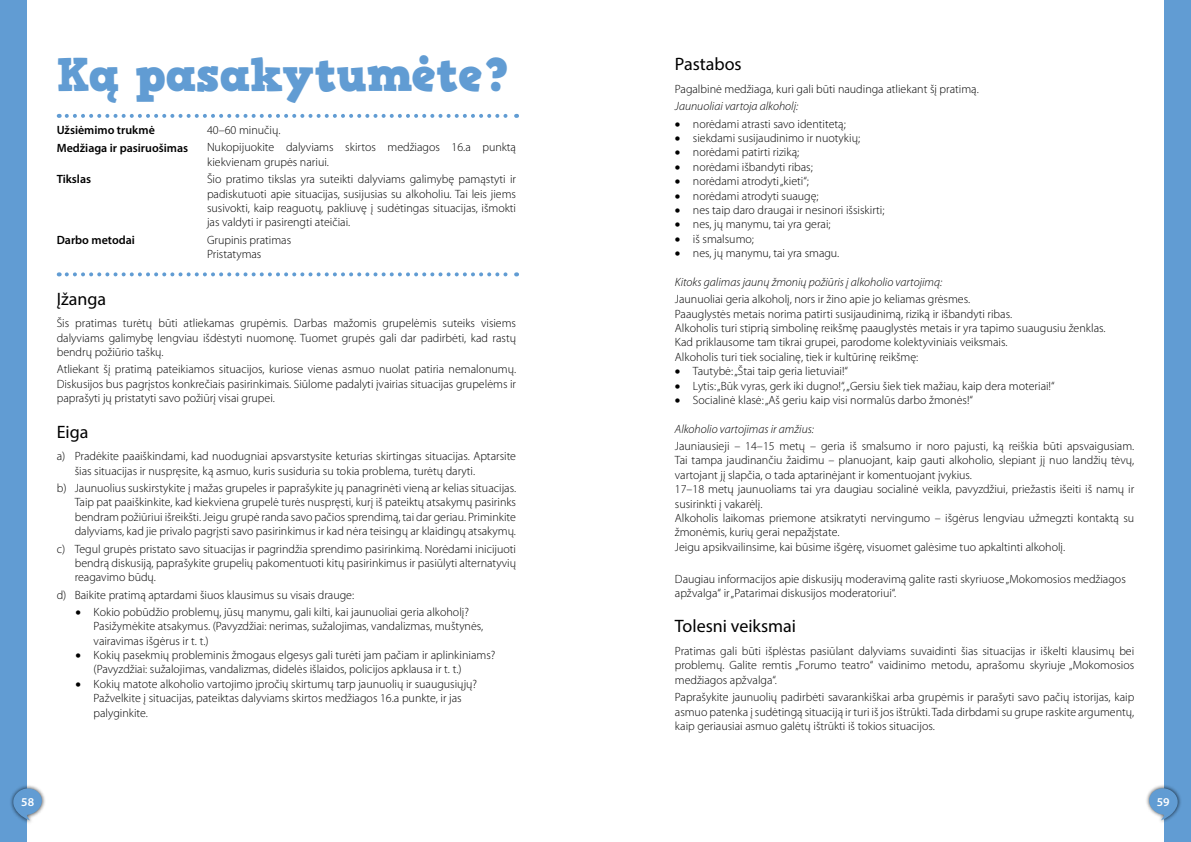
<style>
.page{position:relative;width:1191px;height:842px;background:#fff}
.page>*{position:absolute;margin:0;border:0;box-sizing:border-box;transform-origin:0 0}
.t1{font:47px "HVD Comic Serif Pro";color:#619cd3}
.t2{font:18px "Myriad Pro";color:#000}
.t3{font:300 12px/14.4px "Myriad Pro";color:#000}
.t4{font:italic 300 12px "Myriad Pro";color:#000}
.t5{font:600 12px/17.2px "Myriad Pro";color:#000}
.t6{font:600 12px "Myriad Pro";color:#fff}
</style>
<div class="page">
<div style="left:0;top:0;width:27px;height:842px;background:#619cd3"></div>
<div style="left:9px;top:784px;width:37px;height:40px;background:#000;opacity:.75"></div>
<svg style="left:12px;top:788px;width:31px;height:32px"></svg>
<div style="left:1163px;top:0;width:28px;height:842px;background:#619cd3"></div>
<div style="left:1145px;top:784px;width:36px;height:40px;background:#000;opacity:.75"></div>
<svg style="left:1147px;top:788px;width:32px;height:32px"></svg>
<svg style="left:67px;top:114px;width:450px;height:4px"></svg>
<svg style="left:67px;top:272px;width:450px;height:4px"></svg>
<h1 class="t1" style="left:57px;top:39px;width:453px">Ką pasakytumėte?</h1>
<p class="t3" style="left:207px;top:122px;width:310px;line-height:17.2px">40–60 minučių.<br>Nukopijuokite dalyviams skirtos medžiagos 16.a punktą</p>
<p class="t3" style="left:207px;top:153px;width:311px;line-height:17.2px">kiekvienam grupės nariui.<br>Šio pratimo tikslas yra suteikti dalyviams galimybę pamąstyti ir</p>
<p class="t3" style="left:207px;top:186px;width:310px;text-align:justify">padiskutuoti apie situacijas, susijusias su alkoholiu. Tai leis jiems susivokti, kaip reaguotų, pakliuvę į sudėtingas situacijas, išmokti jas valdyti ir pasirengti ateičiai.</p>
<p class="t3" style="left:207px;top:232px;width:86px">Grupinis pratimas<br>Pristatymas</p>
<h2 class="t2" style="left:57px;top:287px;width:51px">Įžanga</h2>
<p class="t3" style="left:57px;top:316px;width:461px;text-align:justify">Šis pratimas turėtų būti atliekamas grupėmis. Darbas mažomis grupelėmis suteiks visiems dalyviams galimybę lengviau išdėstyti nuomonę. Tuomet grupės gali dar padirbėti, kad rastų bendrų požiūrio taškų.</p>
<p class="t3" style="left:57px;top:362px;width:461px;text-align:justify">Atliekant šį pratimą pateikiamos situacijos, kuriose vienas asmuo nuolat patiria nemalonumų.<br>Diskusijos bus pagrįstos konkrečiais pasirinkimais. Siūlome padalyti įvairias situacijas grupelėms ir paprašyti jų pristatyti savo požiūrį visai grupei.</p>
<h2 class="t2" style="left:57px;top:420px;width:33px">Eiga</h2>
<p class="t3" style="left:75px;top:449px;width:443px;text-indent:-18px">a) Pradėkite paaiškindami, kad nuodugniai apsvarstysite keturias skirtingas situacijas. Aptarsite šias situacijas ir nuspręsite, ką asmuo, kuris susiduria su tokia problema, turėtų daryti.</p>
<p class="t3" style="left:75px;top:481px;width:443px;text-align:justify;text-indent:-18px">b) Jaunuolius suskirstykite į mažas grupeles ir paprašykite jų panagrinėti vieną ar kelias situacijas.<br>Taip pat paaiškinkite, kad kiekviena grupelė turės nuspręsti, kurį iš pateiktų atsakymų pasirinks bendram požiūriui išreikšti. Jeigu grupė randa savo pačios sprendimą, tai dar geriau. Priminkite dalyviams, kad jie privalo pagrįsti savo pasirinkimus ir kad nėra teisingų ar klaidingų atsakymų.</p>
<p class="t3" style="left:75px;top:541px;width:443px;text-align:justify;text-indent:-18px">c) Tegul grupės pristato savo situacijas ir pagrindžia sprendimo pasirinkimą. Norėdami inicijuoti bendrą diskusiją, paprašykite grupelių pakomentuoti kitų pasirinkimus ir pasiūlyti alternatyvių reagavimo būdų.</p>
<p class="t3" style="left:57px;top:587px;width:299px">d) Baikite pratimą aptardami šiuos klausimus su visais drauge:</p>
<p class="t3" style="left:94px;top:604px;width:391px;text-indent:-18px">• Kokio pobūdžio problemų, jūsų manymu, gali kilti, kai jaunuoliai geria alkoholį?<br>Pasižymėkite atsakymus. (Pavyzdžiai: nerimas, sužalojimas, vandalizmas, muštynės, vairavimas išgėrus ir t. t.)</p>
<p class="t3" style="left:94px;top:648px;width:403px;text-indent:-18px">• Kokių pasekmių probleminis žmogaus elgesys gali turėti jam pačiam ir aplinkiniams? (Pavyzdžiai: sužalojimas, vandalizmas, didelės išlaidos, policijos apklausa ir t. t.)</p>
<p class="t3" style="left:94px;top:676px;width:385px;text-indent:-18px">• Kokių matote alkoholio vartojimo įpročių skirtumų tarp jaunuolių ir suaugusiųjų?<br>Pažvelkite į situacijas, pateiktas dalyviams skirtos medžiagos 16.a punkte, ir jas palyginkite.</p>
<p class="t5" style="left:57px;top:121px;width:133px">Užsiėmimo trukmė<br>Medžiaga ir pasiruošimas</p>
<p class="t5" style="left:57px;top:170px;width:36px">Tikslas</p>
<p class="t5" style="left:57px;top:231px;width:80px">Darbo metodai</p>
<h2 class="t2" style="left:675px;top:53px;width:68px">Pastabos</h2>
<p class="t3" style="left:675px;top:82px;width:305px">Pagalbinė medžiaga, kuri gali būti naudinga atliekant šį pratimą.</p>
<p class="t4" style="left:675px;top:99px;width:125px">Jaunuoliai vartoja alkoholį:</p>
<p class="t3" style="left:675px;top:116px;width:172px">• norėdami atrasti savo identitetą;</p>
<p class="t3" style="left:675px;top:131px;width:187px">• siekdami susijaudinimo ir nuotykių;</p>
<p class="t3" style="left:675px;top:145px;width:126px">• norėdami patirti riziką;</p>
<p class="t3" style="left:675px;top:159px;width:139px">• norėdami išbandyti ribas;</p>
<p class="t3" style="left:675px;top:174px;width:136px">• norėdami atrodyti „kieti“;</p>
<p class="t3" style="left:675px;top:188px;width:145px">• norėdami atrodyti suaugę;</p>
<p class="t3" style="left:675px;top:203px;width:211px">• nes taip daro draugai ir nesinori išsiskirti;</p>
<p class="t3" style="left:675px;top:217px;width:157px">• nes, jų manymu, tai yra gerai;</p>
<p class="t3" style="left:675px;top:231px;width:81px">• iš smalsumo;</p>
<p class="t3" style="left:675px;top:246px;width:166px">• nes, jų manymu, tai yra smagu.</p>
<p class="t4" style="left:675px;top:275px;width:269px">Kitoks galimas jaunų žmonių požiūris į alkoholio vartojimą:</p>
<p class="t3" style="left:675px;top:292px;width:432px">Jaunuoliai geria alkoholį, nors ir žino apie jo keliamas grėsmes.<br>Paauglystės metais norima patirti susijaudinimą, riziką ir išbandyti ribas.<br>Alkoholis turi stiprią simbolinę reikšmę paauglystės metais ir yra tapimo suaugusiu ženklas.<br>Kad priklausome tam tikrai grupei, parodome kolektyviniais veiksmais.<br>Alkoholis turi tiek socialinę, tiek ir kultūrinę reikšmę:</p>
<p class="t3" style="left:675px;top:364px;width:175px">• Tautybė: „Štai taip geria lietuviai!“</p>
<p class="t3" style="left:675px;top:378px;width:381px">• Lytis: „Būk vyras, gerk iki dugno!“, „Gersiu šiek tiek mažiau, kaip dera moteriai!“</p>
<p class="t3" style="left:675px;top:393px;width:300px">• Socialinė klasė: „Aš geriu kaip visi normalūs darbo žmonės!“</p>
<p class="t4" style="left:675px;top:422px;width:141px">Alkoholio vartojimas ir amžius:</p>
<p class="t3" style="left:675px;top:439px;width:461px">Jauniausieji – 14–15 metų – geria iš smalsumo ir noro pajusti, ką reiškia būti apsvaigusiam.<br>Tai tampa jaudinančiu žaidimu – planuojant, kaip gauti alkoholio, slepiant jį nuo landžių tėvų, vartojant jį slapčia, o tada aptarinėjant ir komentuojant įvykius.<br>17–18 metų jaunuoliams tai yra daugiau socialinė veikla, pavyzdžiui, priežastis išeiti iš namų ir susirinkti į vakarėlį.<br>Alkoholis laikomas priemone atsikratyti nervingumo – išgėrus lengviau užmegzti kontaktą su žmonėmis, kurių gerai nepažįstate.<br>Jeigu apsikvailinsime, kai būsime išgėrę, visuomet galėsime tuo apkaltinti alkoholį.</p>
<p class="t3" style="left:675px;top:571px;width:452px">Daugiau informacijos apie diskusijų moderavimą galite rasti skyriuose „Mokomosios medžiagos apžvalga“ ir „Patarimai diskusijos moderatoriui“.</p>
<h2 class="t2" style="left:675px;top:615px;width:123px">Tolesni veiksmai</h2>
<p class="t3" style="left:675px;top:644px;width:461px;text-align:justify">Pratimas gali būti išplėstas pasiūlant dalyviams suvaidinti šias situacijas ir iškelti klausimų bei problemų. Galite remtis „Forumo teatro“ vaidinimo metodu, aprašomu skyriuje „Mokomosios medžiagos apžvalga“.</p>
<p class="t3" style="left:675px;top:690px;width:461px;text-align:justify">Paprašykite jaunuolių padirbėti savarankiškai arba grupėmis ir parašyti savo pačių istorijas, kaip asmuo patenka į sudėtingą situaciją ir turi iš jos ištrūkti. Tada dirbdami su grupe raskite argumentų, kaip geriausiai asmuo galėtų ištrūkti iš tokios situacijos.</p>
<p class="t6" style="left:21px;top:794px;width:14px">58</p>
<p class="t6" style="left:1156px;top:795px;width:14px">59</p>
</div>
